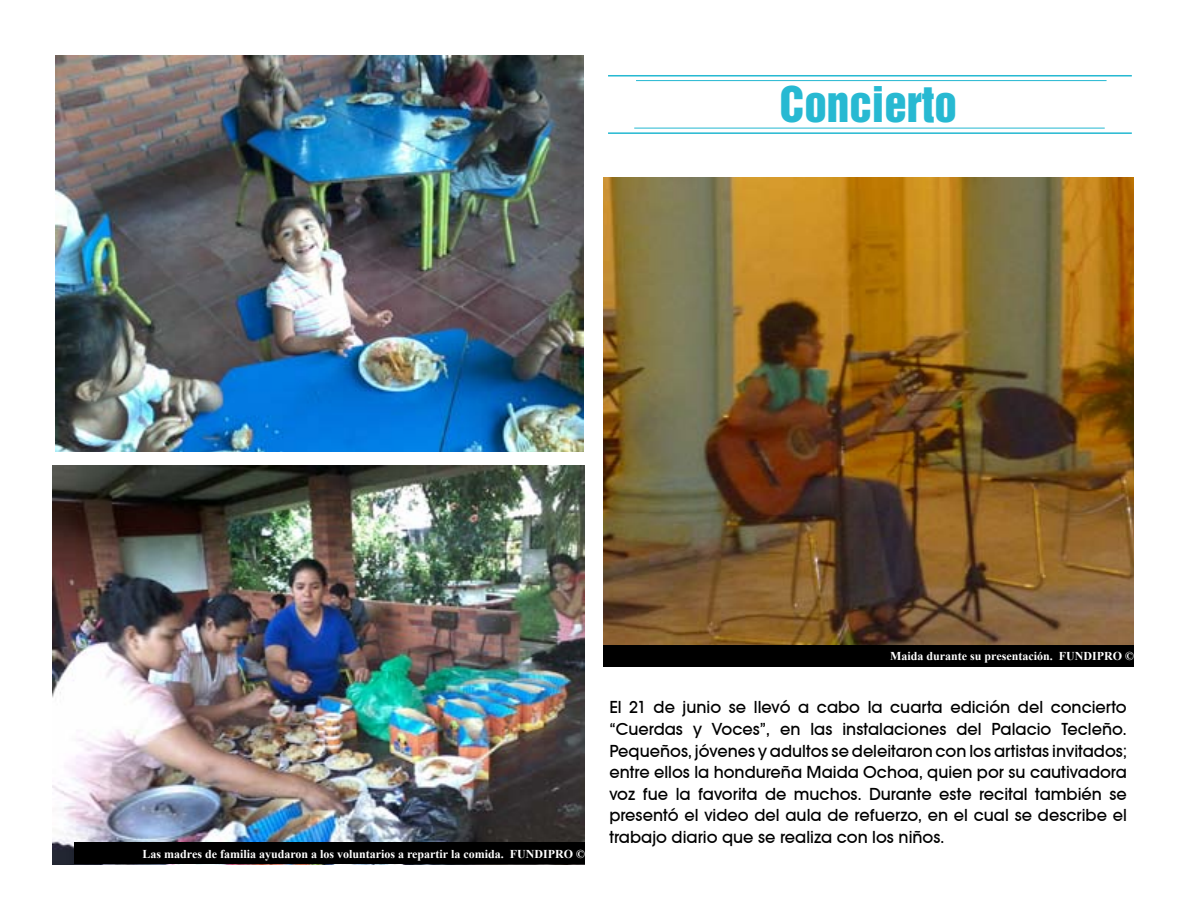
<style>
.page{position:relative;width:1188px;height:918px;background:#fff}
.page>*{position:absolute;margin:0;border:0;box-sizing:border-box;transform-origin:0 0}
.t1{font:45px "Helvetica Inserat LT Std";color:#27b9d2}
.t2{font:18px/21.6px "Avant Garde Md ITCTT";color:#000;text-align:justify}
.t3{font:700 12px "Times New Roman";color:#fff}
</style>
<div class="page">
<hr style="left:634px;top:128px;width:471px;height:1px;background:#27b9d2">
<hr style="left:608px;top:132px;width:524px;height:2px;background:#27b9d2">
<hr style="left:608px;top:75px;width:524px;height:2px;background:#27b9d2">
<hr style="left:636px;top:80px;width:471px;height:1px;background:#27b9d2">
<div style="left:603px;top:645px;width:531px;height:22px;background:#000"></div>
<img style="left:603px;top:178px;width:531px;height:467px">
<img style="left:56px;top:55px;width:527px;height:396px">
<img style="left:52px;top:465px;width:533px;height:400px">
<div style="left:74px;top:842px;width:511px;height:22px;background:#000"></div>
<h1 class="t1" style="left:779px;top:78px;width:179px">CONCIERTO</h1>
<p class="t3" style="left:143px;top:845px;width:444px">Las madres de familia ayudaron a los voluntarios a repartir la comida. FUNDIPRO ©</p>
<p class="t3" style="left:890px;top:648px;width:245px">Maida durante su presentación. FUNDIPRO ©</p>
<p class="t2" style="left:609px;top:697px;width:519px">El 21 de junio se llevó a cabo la cuarta edición del concierto “Cuerdas y Voces”, en las instalaciones del Palacio Tecleño.<br>Pequeños, jóvenes y adultos se deleitaron con los artistas invitados; entre ellos la hondureña Maida Ochoa, quien por su cautivadora voz fue la favorita de muchos. Durante este recital también se presentó el video del aula de refuerzo, en el cual se describe el trabajo diario que se realiza con los niños.</p>
</div>
